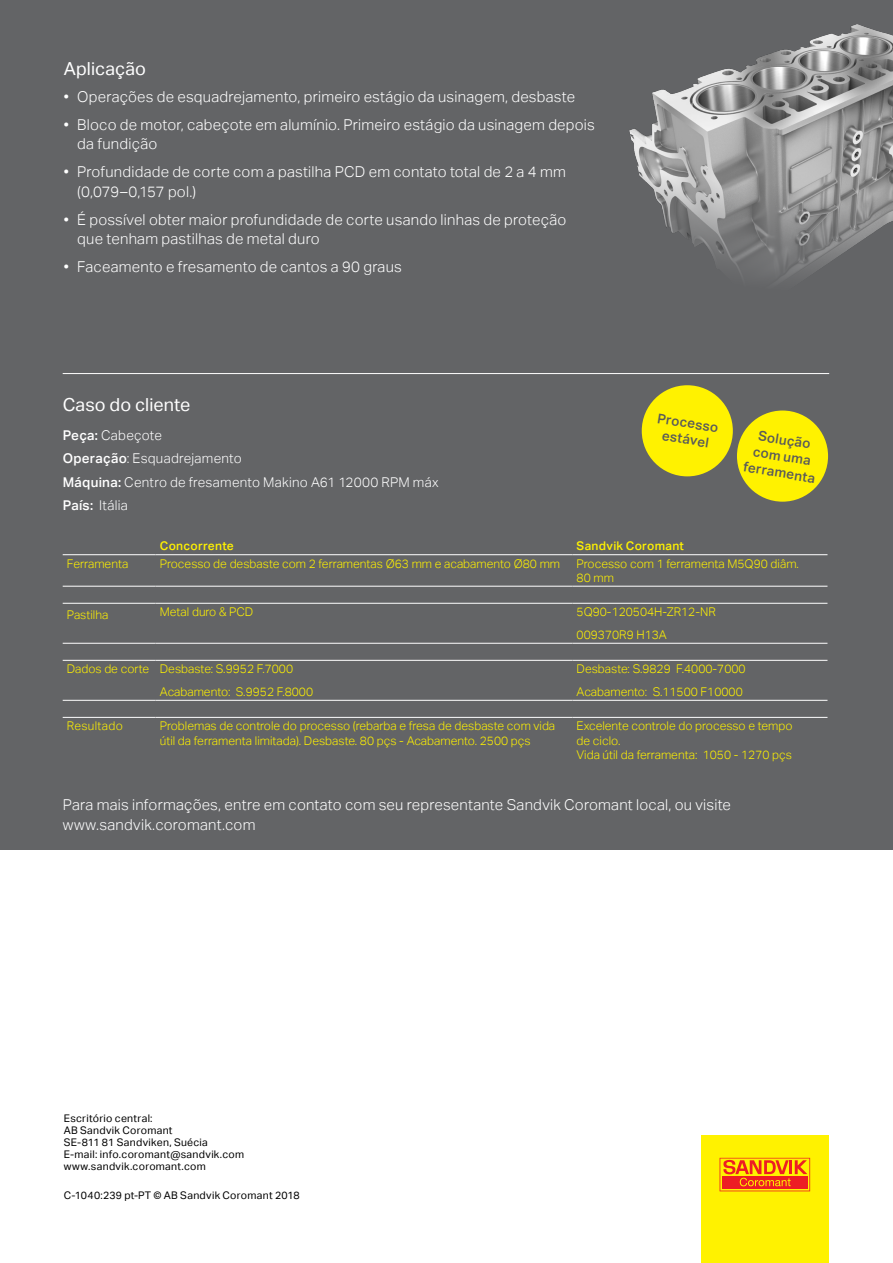
<style>
.page{position:relative;width:893px;height:1263px;background:#fff}
.page>*{position:absolute;margin:0;border:0;box-sizing:border-box;transform-origin:0 0}
.t1{font:18px "Aktiv Grotesk";letter-spacing:.005em;color:#fff}
.t2{font:300 15px/19.5px "Aktiv Grotesk";letter-spacing:.015em;color:#fff}
.t3{font:300 13.5px/23.5px "Aktiv Grotesk";letter-spacing:.02em;color:#fff}
.t4{font:500 13.5px/16.5px "Aktiv Grotesk";color:#58595b;text-align:center}
.t5{font:300 12px/14.4px "Aktiv Grotesk";color:#fff200}
.t6{font:500 12px "Aktiv Grotesk";letter-spacing:.025em;color:#fff200}
.t7{font:300 12px "Aktiv Grotesk";letter-spacing:.025em;color:#fff200}
.t8{font:10.5px/12px "Aktiv Grotesk";letter-spacing:.03em;color:#000}
.s1{font-weight:500}
</style>
<div class="page">
<div style="left:701px;top:1136px;width:128px;height:127px;background:#fff200"></div>
<svg style="left:720px;top:1158px;width:90px;height:33px"></svg>
<div style="left:0;top:0;width:893px;height:849px;background:#636466"></div>
<img style="left:629px;top:24px;width:264px;height:258px">
<hr style="left:63px;top:373px;width:766px;height:1px;background:#fff">
<div style="left:642px;top:385px;width:91px;height:91px;background:#fff200;border-radius:50%"></div>
<div style="left:737px;top:410px;width:91px;height:92px;background:#fff200;border-radius:50%"></div>
<hr style="left:63px;top:554px;width:93px;height:1px;background:#fff">
<hr style="left:156px;top:554px;width:416px;height:1px;background:#fff">
<hr style="left:572px;top:554px;width:255px;height:1px;background:#fff">
<hr style="left:63px;top:586px;width:93px;height:1px;background:#fff">
<hr style="left:156px;top:586px;width:416px;height:1px;background:#fff">
<hr style="left:572px;top:586px;width:255px;height:1px;background:#fff">
<hr style="left:63px;top:603px;width:93px;height:1px;background:#fff">
<hr style="left:156px;top:603px;width:416px;height:1px;background:#fff">
<hr style="left:572px;top:603px;width:255px;height:1px;background:#fff">
<hr style="left:63px;top:643px;width:93px;height:1px;background:#fff">
<hr style="left:156px;top:643px;width:416px;height:1px;background:#fff">
<hr style="left:572px;top:643px;width:255px;height:1px;background:#fff">
<hr style="left:63px;top:660px;width:93px;height:1px;background:#fff">
<hr style="left:156px;top:660px;width:416px;height:1px;background:#fff">
<hr style="left:572px;top:660px;width:255px;height:1px;background:#fff">
<hr style="left:63px;top:700px;width:93px;height:1px;background:#fff">
<hr style="left:156px;top:700px;width:416px;height:1px;background:#fff">
<hr style="left:572px;top:700px;width:255px;height:1px;background:#fff">
<hr style="left:63px;top:717px;width:93px;height:1px;background:#fff">
<hr style="left:156px;top:717px;width:416px;height:1px;background:#fff">
<hr style="left:572px;top:717px;width:255px;height:1px;background:#fff">
<h1 class="t1" style="left:64px;top:59px;width:84px">Aplicação</h1>
<p class="t2" style="left:64px;top:87px;width:513px">• Operações de esquadrejamento, primeiro estágio da usinagem, desbaste</p>
<p class="t2" style="left:77px;top:115px;width:519px;text-indent:-14px">• Bloco de motor, cabeçote em alumínio. Primeiro estágio da usinagem depois da fundição</p>
<p class="t2" style="left:77px;top:162px;width:490px;text-indent:-14px">• Profundidade de corte com a pastilha PCD em contato total de 2 a 4 mm (0,079–0,157 pol.)</p>
<p class="t2" style="left:77px;top:210px;width:490px;text-indent:-14px">• É possível obter maior profundidade de corte usando linhas de proteção que tenham pastilhas de metal duro</p>
<p class="t2" style="left:64px;top:257px;width:340px">• Faceamento e fresamento de cantos a 90 graus</p>
<h1 class="t1" style="left:63px;top:394px;width:129px">Caso do cliente</h1>
<p class="t3" style="left:63px;top:423px;width:377px"><span class="s1">Peça:</span> Cabeçote<br><span class="s1">Operação</span>: Esquadrejamento<br><span class="s1">Máquina:</span> Centro de fresamento Makino A61 12000 RPM máx<br><span class="s1">País:</span> Itália</p>
<p class="t6" style="left:160px;top:539px;width:76px">Concorrente</p>
<p class="t6" style="left:577px;top:539px;width:109px">Sandvik Coromant</p>
<p class="t5" style="left:67px;top:556px;width:63px">Ferramenta</p>
<p class="t5" style="left:160px;top:556px;width:402px">Processo de desbaste com 2 ferramentas Ø63 mm e acabamento Ø80 mm</p>
<p class="t5" style="left:577px;top:556px;width:224px">Processo com 1 ferramenta M5Q90 diâm.<br>80 mm</p>
<p class="t5" style="left:67px;top:608px;width:43px">Pastilha</p>
<p class="t5" style="left:160px;top:605px;width:95px">Metal duro &amp; PCD</p>
<p class="t5" style="left:577px;top:600px;width:141px;line-height:23px">5Q90-120504H-ZR12-NR<br>009370R9 H13A</p>
<p class="t5" style="left:160px;top:657px;width:155px;line-height:23px;text-indent:-93px">Dados de corte Desbaste: S.9952 F.7000<br>Acabamento: S.9952 F.8000</p>
<p class="t5" style="left:577px;top:657px;width:171px;line-height:23px">Desbaste: S.9829 F.4000-7000<br>Acabamento: S.11500 F10000</p>
<p class="t7" style="left:67px;top:719px;width:57px">Resultado</p>
<p class="t5" style="left:160px;top:719px;width:397px">Problemas de controle do processo (rebarba e fresa de desbaste com vida útil da ferramenta limitada). Desbaste. 80 pçs - Acabamento. 2500 pçs</p>
<p class="t5" style="left:577px;top:719px;width:217px">Excelente controle do processo e tempo de ciclo.<br>Vida útil da ferramenta: 1050 - 1270 pçs</p>
<p class="t4" style="left:659px;top:410px;width:63px;rotate:9deg">Processo estável</p>
<p class="t4" style="left:750px;top:426px;width:74px;rotate:9deg">Solução com uma ferramenta</p>
<p class="t2" style="left:63px;top:795px;width:670px">Para mais informações, entre em contato com seu representante Sandvik Coromant local, ou visite www.sandvik.coromant.com</p>
<p class="t8" style="left:64px;top:1113px;width:182px">Escritório central:<br>AB Sandvik Coromant<br>SE-811 81 Sandviken, Suécia<br>E-mail: info.coromant@sandvik.com www.sandvik.coromant.com</p>
<p class="t8" style="left:64px;top:1189px;width:237px">C-1040:239 pt-PT © AB Sandvik Coromant 2018</p>
</div>
